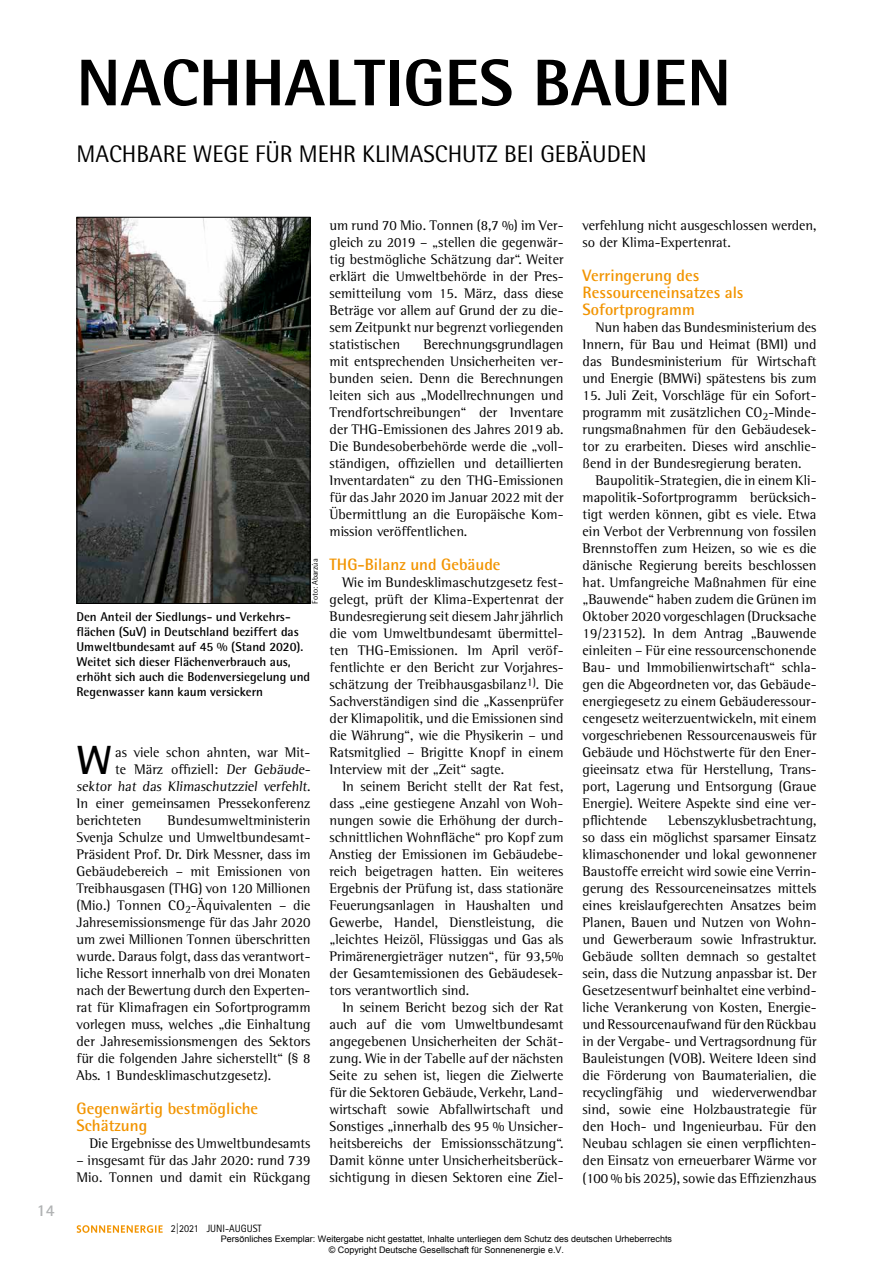
<style>
.page{position:relative;width:893px;height:1263px;background:#fff}
.page>*{position:absolute;margin:0;border:0;box-sizing:border-box;transform-origin:0 0}
.t1{font:800 66px "Rotis Semi Sans Std";color:#000}
.t2{font:700 40.8px "Rotis Semi Sans Std";color:#000}
.t3{font:24px "Rotis Semi Sans Std";color:#000}
.t4{font:700 16.5px/17px "Rotis Semi Sans Std";color:#f29400}
.t5{font:700 16.5px "Rotis Semi Sans Std";color:#b1b3b4}
.t6{font:14.25px/17px "Rotis Semi Serif Std";color:#000;text-align:justify}
.t7{font:700 12.75px/15px "Rotis Semi Sans Std";color:#000}
.t8{font:10.65px "Rotis Sans Serif Std";color:#000;scale:.95 1}
.t9{font:9px/10.8px "Arial";color:#000;text-align:center}
.t10{font:8.25px "Rotis Semi Sans Std";color:#000}
</style>
<div class="page">
<svg style="left:77px;top:1225px;width:86px;height:8px"></svg>
<img style="left:79px;top:219px;width:229px;height:383px">
<div style="left:77px;top:217px;width:233px;height:387px;border:1px solid #000"></div>
<h1 class="t1" style="left:77px;top:41px;width:656px">NACHHALTIGES BAUEN</h1>
<h3 class="t3" style="left:77px;top:139px;width:572px">MACHBARE WEGE FÜR MEHR KLIMASCHUTZ BEI GEBÄUDEN</h3>
<p class="t5" style="left:37px;top:1200px;width:19px">14</p>
<p class="t10" style="left:310px;top:604px;width:47px;rotate:-90deg">Foto: Abarzúa</p>
<p class="t7" style="left:77px;top:609px;width:235px">Den Anteil der Siedlungs- und Verkehrs&shy;flächen (SuV) in Deutschland beziffert das Umweltbundesamt auf 45 % (Stand 2020).<br>Weitet sich dieser Flächenverbrauch aus, erhöht sich auch die Bodenversiegelung und Regenwasser kann kaum versickern</p>
<h2 class="t2" style="left:77px;top:735px;width:37px">W</h2>
<p class="t6" style="left:115px;top:744px;width:197px">as viele schon ahnten, war Mit-</p>
<p class="t6" style="left:115px;top:761px;width:199px">te März offiziell: Der Gebäude-</p>
<p class="t6" style="left:77px;top:778px;width:235px">sektor hat das Klimaschutzziel verfehlt.</p>
<p class="t6" style="left:77px;top:795px;width:235px">In einer gemeinsamen Pressekonferenz</p>
<p class="t6" style="left:77px;top:812px;width:66px">berichteten</p>
<p class="t6" style="left:77px;top:812px;width:235px;text-indent:91px">Bundesumweltministerin Svenja Schulze und Umweltbundesamt-Präsident Prof. Dr. Dirk Messner, dass im Gebäudebereich – mit Emissionen von Treibhausgasen (THG) von 120 Millionen (Mio.) Tonnen CO<sub>2</sub>-Äquivalenten – die Jahresemissionsmenge für das Jahr 2020 um zwei Millionen Tonnen überschritten wurde. Daraus folgt, dass das verantwort&shy;liche Ressort innerhalb von drei Monaten nach der Bewertung durch den Experten&shy;rat für Klimafragen ein Sofortprogramm vorlegen muss, welches „die Einhaltung der Jahresemissionsmengen des Sektors für die folgenden Jahre sicherstellt“ (§ 8<br>Abs. 1 Bundesklimaschutzgesetz).</p>
<p class="t4" style="left:77px;top:1100px;width:183px">Gegenwärtig bestmögliche<br>Schätzung</p>
<p class="t6" style="left:89px;top:1135px;width:223px">Die Ergebnisse des Umweltbundesamts</p>
<p class="t6" style="left:77px;top:1152px;width:235px">– insgesamt für das Jahr 2020: rund 739<br>Mio. Tonnen und damit ein Rückgang</p>
<p class="t6" style="left:330px;top:216px;width:235px">um rund 70 Mio. Tonnen (8,7 %) im Ver&shy;gleich zu 2019 – „stellen die gegenwär&shy;tig bestmögliche Schätzung dar“. Weiter erklärt die Umweltbehörde in der Pres&shy;semitteilung vom 15. März, dass diese Beträge vor allem auf Grund der zu die&shy;sem Zeitpunkt nur begrenzt vorliegenden statistischen</p>
<p class="t6" style="left:330px;top:335px;width:235px;text-indent:94px">Berechnungsgrundlagen mit entsprechenden Unsicherheiten ver&shy;bunden seien. Denn die Berechnungen leiten sich aus „Modellrechnungen und Trendfortschreibungen“ der Inventare der THG-Emissionen des Jahres 2019 ab.<br>Die Bundesoberbehörde werde die „voll&shy;ständigen, offiziellen und detaillierten Inventardaten“ zu den THG-Emissionen für das Jahr 2020 im Januar 2022 mit der Übermittlung an die Europäische Kom&shy;mission veröffentlichen.</p>
<p class="t4" style="left:330px;top:555px;width:173px">THG-Bilanz und Gebäude</p>
<p class="t6" style="left:330px;top:573px;width:235px;text-indent:13px">Wie im Bundesklimaschutzgesetz fest&shy;gelegt, prüft der Klima-Expertenrat der Bundesregierung seit diesem Jahr jährlich die vom Umweltbundesamt übermittel&shy;ten THG-Emissionen. Im April veröf&shy;fentlichte er den Bericht zur Vorjahres&shy;schätzung der Treibhausgasbilanz<sup>1)</sup>. Die Sachverständigen sind die „Kassenprüfer der Klimapolitik, und die Emissionen sind die Währung“, wie die Physikerin – und Ratsmitglied – Brigitte Knopf in einem Interview mit der „Zeit“ sagte.</p>
<p class="t6" style="left:330px;top:778px;width:235px;text-indent:13px">In seinem Bericht stellt der Rat fest, dass „eine gestiegene Anzahl von Woh&shy;nungen sowie die Erhöhung der durch&shy;schnittlichen Wohnfläche“ pro Kopf zum Anstieg der Emissionen im Gebäudebe&shy;reich beigetragen hatten. Ein weiteres Ergebnis der Prüfung ist, dass stationäre Feuerungsanlagen in Haushalten und Gewerbe, Handel, Dienstleistung, die „leichtes Heizöl, Flüssiggas und Gas als Primärenergieträger nutzen“, für 93,5% der Gesamtemissionen des Gebäudesek&shy;tors verantwortlich sind.</p>
<p class="t6" style="left:330px;top:999px;width:235px;text-indent:13px">In seinem Bericht bezog sich der Rat auch auf die vom Umweltbundesamt angegebenen Unsicherheiten der Schät&shy;zung. Wie in der Tabelle auf der nächsten Seite zu sehen ist, liegen die Zielwerte für die Sektoren Gebäude, Verkehr, Land&shy;wirtschaft sowie Abfallwirtschaft und Sonstiges „innerhalb des 95 % Unsicher&shy;heitsbereichs der Emissionsschätzung“.<br>Damit könne unter Unsicherheitsberück&shy;sichtigung in diesen Sektoren eine Ziel-</p>
<p class="t6" style="left:583px;top:216px;width:235px">verfehlung nicht ausgeschlossen werden, so der Klima-Expertenrat.</p>
<p class="t4" style="left:583px;top:266px;width:162px">Verringerung des<br>Ressourceneinsatzes als<br>Sofortprogramm</p>
<p class="t6" style="left:583px;top:318px;width:235px;text-indent:13px">Nun haben das Bundesministerium des Innern, für Bau und Heimat (BMI) und das Bundesministerium für Wirtschaft und Energie (BMWi) spätestens bis zum</p>
<p class="t6" style="left:583px;top:386px;width:235px">15. Juli Zeit, Vorschläge für ein Sofort&shy;programm mit zusätzlichen CO<sub>2</sub>-Minde&shy;rungsmaßnahmen für den Gebäudesek&shy;tor zu erarbeiten. Dieses wird anschlie&shy;ßend in der Bundesregierung beraten.</p>
<p class="t6" style="left:583px;top:471px;width:235px;text-indent:13px">Baupolitik-Strategien, die in einem Kli&shy;mapolitik-Sofortprogramm berücksich&shy;tigt werden können, gibt es viele. Etwa ein Verbot der Verbrennung von fossilen Brennstoffen zum Heizen, so wie es die dänische Regierung bereits beschlossen hat. Umfangreiche Maßnahmen für eine „Bauwende“ haben zudem die Grünen im Oktober 2020 vorgeschlagen (Drucksache 19/23152). In dem Antrag „Bauwende einleiten – Für eine ressourcenschonende Bau- und Immobilienwirtschaft“ schla&shy;gen die Abgeordneten vor, das Gebäude&shy;energiegesetz zu einem Gebäuderessour&shy;cengesetz weiterzuentwickeln, mit einem vorgeschriebenen Ressourcenausweis für Gebäude und Höchstwerte für den Ener&shy;gieeinsatz etwa für Herstellung, Trans&shy;port, Lagerung und Entsorgung (Graue Energie). Weitere Aspekte sind eine ver&shy;pflichtende</p>
<p class="t6" style="left:583px;top:812px;width:235px;text-indent:86px">Lebenszyklusbetrachtung, so dass ein möglichst sparsamer Einsatz klimaschonender und lokal gewonnener Baustoffe erreicht wird sowie eine Verrin&shy;gerung des Ressourceneinsatzes mittels eines kreislaufgerechten Ansatzes beim Planen, Bauen und Nutzen von Wohn&shy;und Gewerberaum sowie Infrastruktur.<br>Gebäude sollten demnach so gestaltet sein, dass die Nutzung anpassbar ist. Der Gesetzesentwurf beinhaltet eine verbind&shy;liche Verankerung von Kosten, Energie&shy;und Ressourcenaufwand für den Rückbau in der Vergabe- und Vertragsordnung für Bauleistungen (VOB). Weitere Ideen sind die Förderung von Baumaterialien, die recyclingfähig und wiederverwendbar sind, sowie eine Holzbaustrategie für den Hoch- und Ingenieurbau. Für den Neubau schlagen sie einen verpflichten&shy;den Einsatz von erneuerbarer Wärme vor (100 % bis 2025), sowie das Effizienzhaus</p>
<p class="t8" style="left:171px;top:1222px;width:97px">2|2021 JUNI-AUGUST</p>
<p class="t9" style="left:221px;top:1233px;width:453px">Persönliches Exemplar: Weitergabe nicht gestattet, Inhalte unterliegen dem Schutz des deutschen Urheberrechts © Copyright Deutsche Gesellschaft für Sonnenenergie e.V.</p>
</div>
